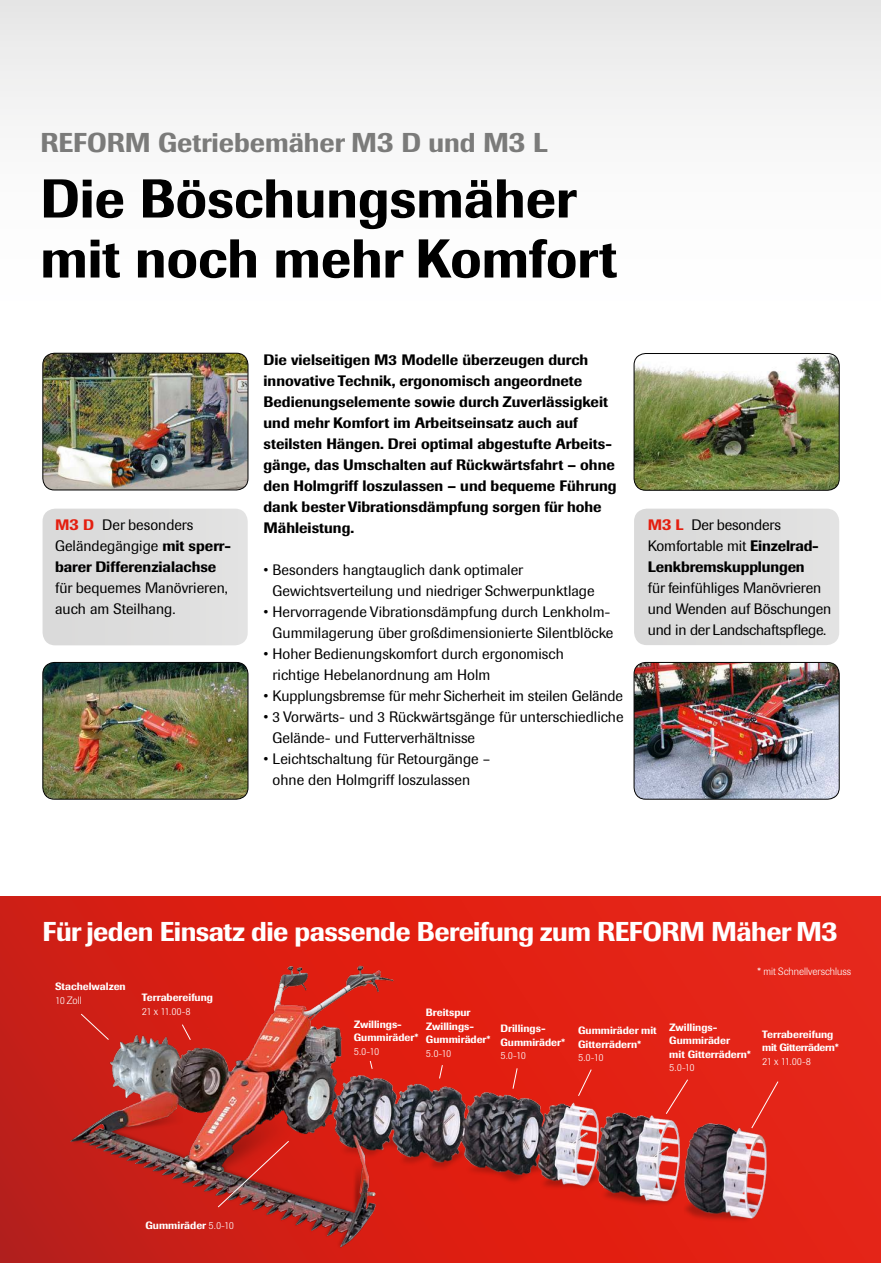
<style>
.page{position:relative;width:881px;height:1263px;background:#fff}
.page>*{position:absolute;margin:0;border:0;box-sizing:border-box;transform-origin:0 0}
.t1{font:500 54px/60px "Imago BQ";color:#000}
.t2{font:500 27px "Imago BQ";letter-spacing:-.02em;color:#fff}
.t3{font:500 27px "Imago BQ";color:#7b7b7a}
.t4{font:15px/21px "Imago BQ";color:#000}
.t5{font:500 15px/21px "Imago BQ";color:#000}
.t6{font:500 10.5px/13.5px "Imago BQ";color:#fff}
.t7{font:300 10.5px "Imago BQ";color:#fff}
.t8{font:500 10.5px/13.5px "Imago BQ";letter-spacing:-.03em;color:#fff}
.s1{font-size:29.25px}
.s2{color:#e41e0f}
.s3{font-size:16.5px;color:#e41e0f}
.s4{font-weight:400}
.s5{font-size:28.5px}
.s6{font-weight:300}
</style>
<div class="page">
<div style="left:0;top:896px;width:880px;height:367px;background:linear-gradient(to right,#d51c11,#ea2719)"></div>
<div style="left:0;top:0;width:880px;height:368px;background:linear-gradient(to bottom,#ebebeb,#fff)"></div>
<img style="left:0;top:945px;width:825px;height:318px">
<svg style="left:181px;top:1023px;width:10px;height:18px"></svg>
<svg style="left:369px;top:1060px;width:4px;height:10px"></svg>
<svg style="left:512px;top:1067px;width:6px;height:22px"></svg>
<svg style="left:577px;top:1068px;width:15px;height:29px"></svg>
<svg style="left:665px;top:1079px;width:23px;height:36px"></svg>
<svg style="left:438px;top:1064px;width:5px;height:15px"></svg>
<svg style="left:750px;top:1080px;width:28px;height:49px"></svg>
<img style="left:217px;top:1140px;width:72px;height:68px">
<img style="left:43px;top:353px;width:205px;height:137px">
<div style="left:43px;top:353px;width:205px;height:137px;border:1px solid #000;border-radius:12px"></div>
<img style="left:633px;top:353px;width:205px;height:137px">
<div style="left:633px;top:353px;width:206px;height:137px;border:1px solid #000;border-radius:12px"></div>
<div style="left:43px;top:509px;width:204px;height:136px;background:#ddd"></div>
<img style="left:635px;top:662px;width:203px;height:137px">
<div style="left:633px;top:662px;width:206px;height:137px;border:1px solid #000;border-radius:12px"></div>
<img style="left:43px;top:662px;width:205px;height:137px">
<div style="left:43px;top:662px;width:205px;height:137px;border:1px solid #000;border-radius:12px"></div>
<div style="left:634px;top:509px;width:204px;height:136px;background:#ddd"></div>
<svg style="left:80px;top:1013px;width:29px;height:28px"></svg>
<h2 class="t3" style="left:40px;top:127px;width:509px">REFORM Getriebemäher M<span class="s1">3</span> D und M<span class="s1">3</span> L</h2>
<h1 class="t1" style="left:40px;top:168px;width:578px">Die Böschungsmäher mit noch mehr Komfort</h1>
<p class="t5" style="left:55px;top:514px;width:177px"><span class="s2">M</span><span class="s3">3</span> <span class="s2">D</span> <span class="s4">Der besonders<br>Geländegängige</span> mit sperr&shy;barer Differenzialachse</p>
<p class="t4" style="left:55px;top:577px;width:174px">für bequemes Manövrieren, auch am Steilhang.</p>
<p class="t5" style="left:263px;top:349px;width:354px">Die vielseitigen M3 Modelle überzeugen durch innovative Technik, ergonomisch angeordnete Bedienungselemente sowie durch Zuverlässigkeit und mehr Komfort im Arbeitseinsatz auch auf steilsten Hängen. Drei optimal abgestufte Arbeits&shy;gänge, das Umschalten auf Rückwärtsfahrt – ohne den Holmgriff loszulassen – und bequeme Führung dank bester Vibrationsdämpfung sorgen für hohe Mähleistung.</p>
<p class="t4" style="left:272px;top:559px;width:323px;text-indent:-9px">• Besonders hangtauglich dank optimaler<br>Gewichtsverteilung und niedriger Schwerpunktlage</p>
<p class="t4" style="left:263px;top:601px;width:351px;text-align:right">• Hervorragende Vibrationsdämpfung durch Lenkholm-<br>Gummilagerung über großdimensionierte Silentblöcke</p>
<p class="t4" style="left:272px;top:643px;width:292px;text-indent:-9px">• Hoher Bedienungskomfort durch ergonomisch richtige Hebelanordnung am Holm</p>
<p class="t4" style="left:263px;top:685px;width:361px">• Kupplungsbremse für mehr Sicherheit im steilen Gelände</p>
<p class="t4" style="left:272px;top:706px;width:352px;text-indent:-9px">• 3 Vorwärts- und 3 Rückwärtsgänge für unterschiedliche<br>Gelände- und Futterverhältnisse</p>
<p class="t4" style="left:272px;top:748px;width:219px;text-indent:-9px">• Leichtschaltung für Retourgänge – ohne den Holmgriff loszulassen</p>
<p class="t5" style="left:647px;top:514px;width:172px"><span class="s2">M</span><span class="s3">3</span> <span class="s2">L</span> <span class="s4">Der besonders<br>Komfortable mit</span> Einzelrad-<br>Lenkbremskupplungen</p>
<p class="t4" style="left:647px;top:577px;width:185px">für feinfühliges Manövrieren und Wenden auf Böschungen und in der Landschaftspflege.</p>
<h2 class="t2" style="left:43px;top:915px;width:796px">Für jeden Einsatz die passende Bereifung zum REFORM Mäher M<span class="s5">3</span></h2>
<p class="t6" style="left:55px;top:980px;width:72px">Stachelwalzen</p>
<p class="t7" style="left:55px;top:994px;width:28px">10 Zoll</p>
<p class="t6" style="left:142px;top:990px;width:73px">Terrabereifung</p>
<p class="t7" style="left:142px;top:1005px;width:50px">21 x 11.00-8</p>
<p class="t6" style="left:145px;top:1218px;width:90px">Gummiräder <span class="s6">5.0-10</span></p>
<p class="t6" style="left:426px;top:1006px;width:66px">Breitspur<br>Zwillings-<br>Gummiräder*</p>
<p class="t7" style="left:426px;top:1047px;width:27px">5.0-10</p>
<p class="t6" style="left:353px;top:1017px;width:66px">Zwillings-<br>Gummiräder*</p>
<p class="t7" style="left:353px;top:1045px;width:27px">5.0-10</p>
<p class="t6" style="left:500px;top:1021px;width:66px">Drillings-<br>Gummiräder*</p>
<p class="t7" style="left:500px;top:1049px;width:27px">5.0-10</p>
<p class="t7" style="left:757px;top:966px;width:95px">* mit Schnellverschluss</p>
<p class="t6" style="left:578px;top:1024px;width:80px">Gummiräder mit<br>Gitterrädern*</p>
<p class="t7" style="left:578px;top:1052px;width:27px">5.0-10</p>
<p class="t6" style="left:669px;top:1020px;width:83px">Zwillings-<br>Gummiräder<br>mit Gitterrädern*</p>
<p class="t7" style="left:669px;top:1062px;width:27px">5.0-10</p>
<p class="t8" style="left:762px;top:1027px;width:78px">Terrabereifung mit Gitterrädern*</p>
<p class="t7" style="left:762px;top:1055px;width:50px">21 x 11.00-8</p>
</div>
